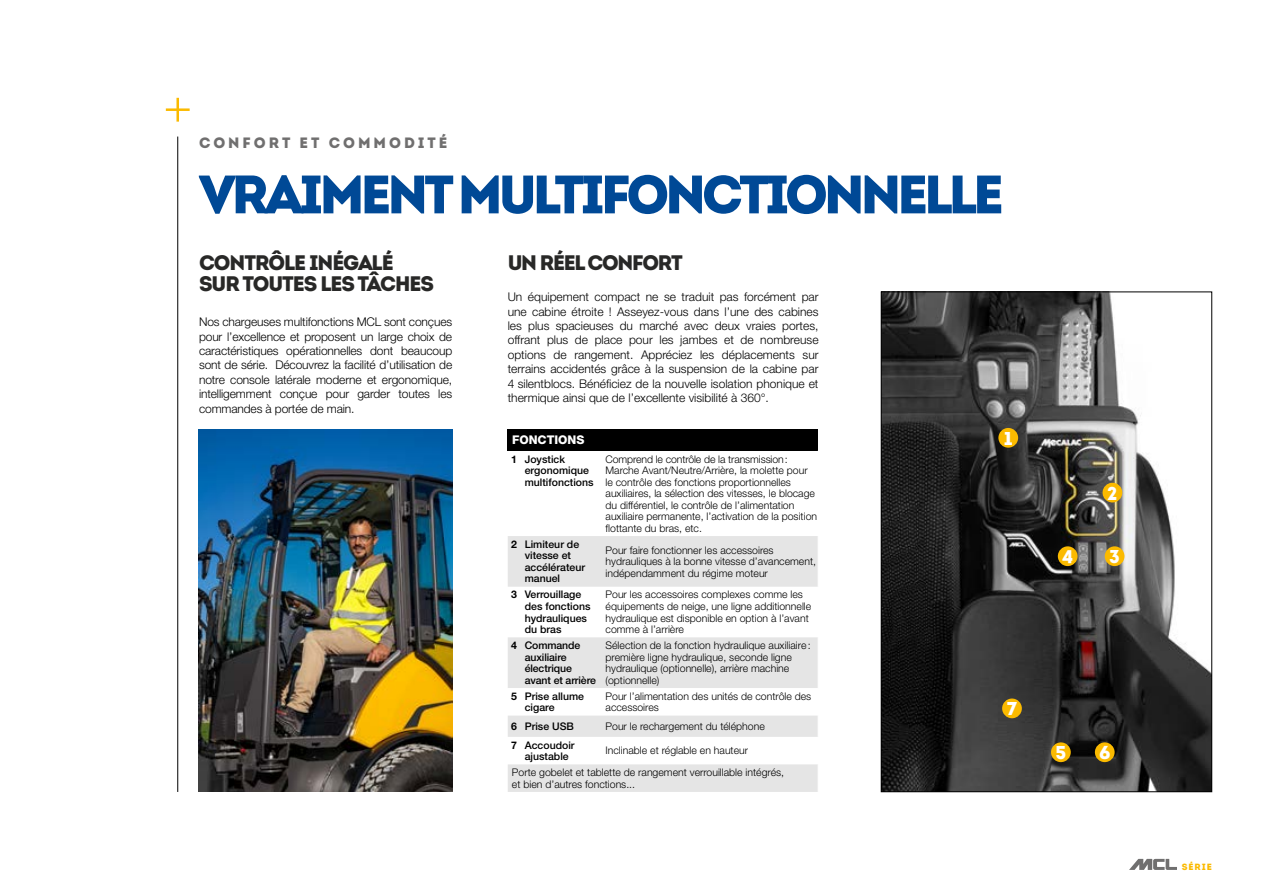
<style>
.page{position:relative;width:1263px;height:893px;background:#fff}
.page>*{position:absolute;margin:0;border:0;box-sizing:border-box;transform-origin:0 0}
.t1{font:900 54px "Intro";letter-spacing:-.075em;color:#004996}
.t2{font:900 21px/21px "Intro";letter-spacing:-.05em;color:#282827}
.t3{font:900 18.6px "Intro";color:#fff}
.t4{font:900 15px "Intro";letter-spacing:.2em;color:#706f6f}
.t5{font:300 12px/14.4px "Helvetica Neue LT Pro";letter-spacing:-.005em;color:#000;text-align:justify}
.t6{font:800 12px "Helvetica Neue LT Pro";color:#fff}
.t7{font:300 10.5px/11.6px "Helvetica Neue LT Pro";color:#000}
.t8{font:500 10.5px/11.6px "Helvetica Neue LT Pro";color:#000}
.t9{font:900 9px "Intro";letter-spacing:.1em;color:#fbba00}
.s1{font-weight:700}
</style>
<div class="page">
<svg style="left:166px;top:98px;width:24px;height:24px"></svg>
<hr style="left:177px;top:137px;width:1px;height:655px;background:#000">
<img style="left:199px;top:429px;width:253px;height:363px">
<div style="left:508px;top:429px;width:310px;height:22px;background:#000"></div>
<div style="left:508px;top:536px;width:310px;height:51px;background:#e5e5e5"></div>
<svg style="left:508px;top:637px;width:310px;height:155px"></svg>
<img style="left:883px;top:294px;width:327px;height:496px">
<div style="left:998px;top:428px;width:20px;height:20px;background:#fbba00;border-radius:50%"></div>
<div style="left:1102px;top:483px;width:20px;height:19px;background:#fbba00;border-radius:50%"></div>
<div style="left:1105px;top:546px;width:19px;height:20px;background:#fbba00;border-radius:50%"></div>
<div style="left:1095px;top:742px;width:19px;height:20px;background:#fbba00;border-radius:50%"></div>
<div style="left:1002px;top:698px;width:20px;height:20px;background:#fbba00;border-radius:50%"></div>
<div style="left:1051px;top:742px;width:20px;height:20px;background:#fbba00;border-radius:50%"></div>
<div style="left:1058px;top:546px;width:19px;height:20px;background:#fbba00;border-radius:50%"></div>
<svg style="left:1129px;top:859px;width:48px;height:11px"></svg>
<h3 class="t4" style="left:199px;top:133px;width:250px">CONFORT ET COMMODITÉ</h3>
<h1 class="t1" style="left:199px;top:159px;width:806px">VRAIMENT MULTIFONCTIONNELLE</h1>
<h2 class="t2" style="left:199px;top:252px;width:236px">CONTRÔLE INÉGALÉ<br>SUR TOUTES LES TÂCHES</h2>
<p class="t5" style="left:199px;top:314px;width:255px">Nos chargeuses multifonctions MCL sont conçues pour l’excellence et proposent un large choix de caractéristiques opérationnelles dont beaucoup sont de série. Découvrez la facilité d’utilisation de notre console latérale moderne et ergonomique, intelligemment conçue pour garder toutes les commandes à portée de main.</p>
<h2 class="t2" style="left:508px;top:252px;width:176px">UN RÉEL CONFORT</h2>
<p class="t5" style="left:508px;top:289px;width:312px">Un équipement compact ne se traduit pas forcément par une cabine étroite ! Asseyez-vous dans l’une des cabines les plus spacieuses du marché avec deux vraies portes, offrant plus de place pour les jambes et de nombreuse options de rangement. Appréciez les déplacements sur terrains accidentés grâce à la suspension de la cabine par 4 silentblocs. Bénéficiez de la nouvelle isolation phonique et thermique ainsi que de l’excellente visibilité à 360°.</p>
<p class="t6" style="left:512px;top:433px;width:74px">FONCTIONS</p>
<p class="t8" style="left:525px;top:453px;width:70px;text-indent:-14px"><span class="s1">1</span> Joystick ergonomique multifonctions</p>
<p class="t7" style="left:605px;top:453px;width:213px">Comprend le contrôle de la transmission:<br>Marche Avant/Neutre/Arrière, la molette pour le contrôle des fonctions proportionnelles auxiliaires, la sélection des vitesses, le blocage du différentiel, le contrôle de l’alimentation auxiliaire permanente, l’activation de la position flottante du bras, etc.</p>
<p class="t8" style="left:525px;top:538px;width:62px;text-indent:-14px"><span class="s1">2</span> Limiteur de vitesse et accélérateur manuel</p>
<p class="t7" style="left:605px;top:544px;width:212px">Pour faire fonctionner les accessoires hydrauliques à la bonne vitesse d’avancement, indépendamment du régime moteur</p>
<p class="t8" style="left:525px;top:589px;width:67px;text-indent:-14px"><span class="s1">3</span> Verrouillage des fonctions hydrauliques du bras</p>
<p class="t7" style="left:605px;top:589px;width:207px">Pour les accessoires complexes comme les équipements de neige, une ligne additionnelle hydraulique est disponible en option à l’avant comme à l’arrière</p>
<p class="t8" style="left:525px;top:639px;width:73px;text-indent:-14px"><span class="s1">4</span> Commande auxiliaire électrique avant et arrière</p>
<p class="t7" style="left:605px;top:639px;width:207px">Sélection de la fonction hydraulique auxiliaire: première ligne hydraulique, seconde ligne hydraulique (optionnelle), arrière machine (optionnelle)</p>
<p class="t8" style="left:525px;top:690px;width:61px;text-indent:-14px"><span class="s1">5</span> Prise allume cigare</p>
<p class="t7" style="left:605px;top:690px;width:207px">Pour l’alimentation des unités de contrôle des accessoires</p>
<p class="t8" style="left:511px;top:720px;width:64px"><span class="s1">6</span> Prise USB</p>
<p class="t7" style="left:605px;top:720px;width:161px">Pour le rechargement du téléphone</p>
<p class="t8" style="left:525px;top:739px;width:51px;text-indent:-14px"><span class="s1">7</span> Accoudoir ajustable</p>
<p class="t7" style="left:512px;top:739px;width:274px;line-height:21.8px;text-indent:94px">Inclinable et réglable en hauteur<br>Porte gobelet et tablette de rangement verrouillable intégrés,</p>
<p class="t7" style="left:512px;top:778px;width:125px">et bien d’autres fonctions...</p>
<h3 class="t3" style="left:1004px;top:426px;width:10px">1</h3>
<h3 class="t3" style="left:1007px;top:697px;width:12px">7</h3>
<h3 class="t3" style="left:1062px;top:544px;width:13px">4</h3>
<h3 class="t3" style="left:1107px;top:481px;width:12px">2</h3>
<h3 class="t3" style="left:1109px;top:544px;width:12px">3</h3>
<h3 class="t3" style="left:1055px;top:740px;width:12px">5</h3>
<h3 class="t3" style="left:1099px;top:740px;width:13px">6</h3>
<p class="t9" style="left:1182px;top:861px;width:32px">SÉRIE</p>
</div>
